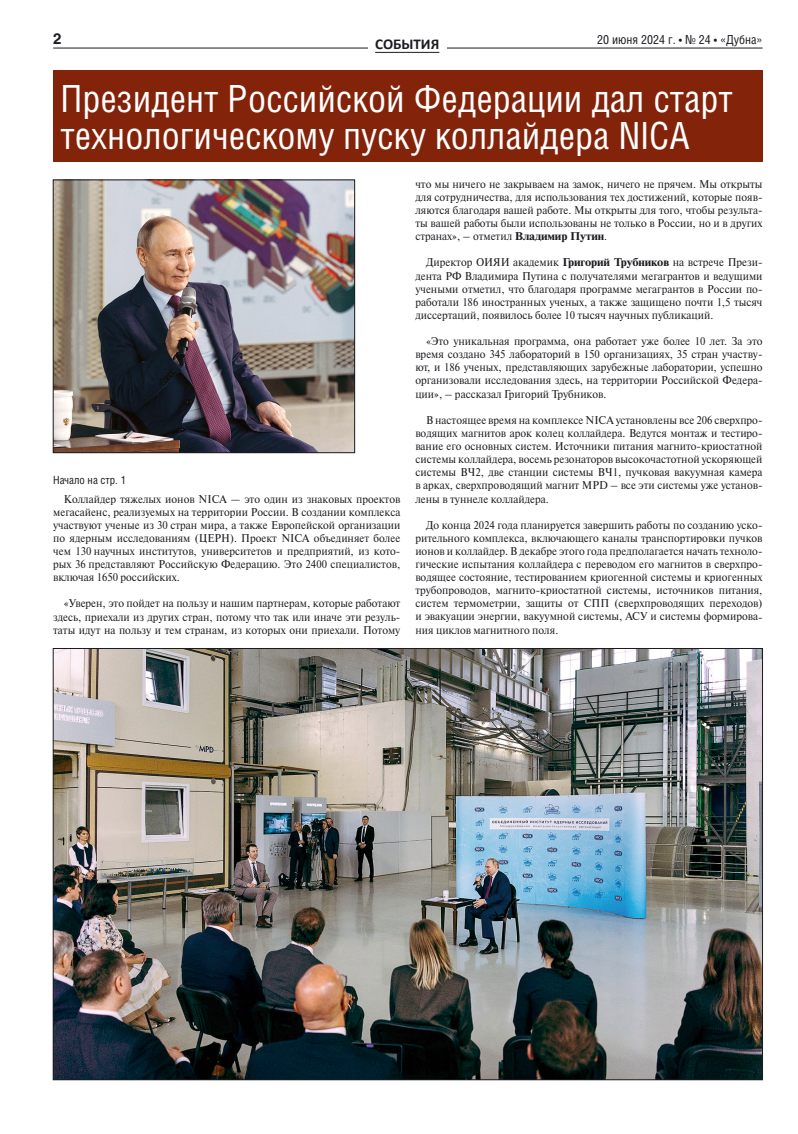
<style>
.page{position:relative;width:798px;height:1134px;background:#fff}
.page>*{position:absolute;margin:0;border:0;box-sizing:border-box;transform-origin:0 0}
.t1{font:37.5px/37.5px "Helios Cond C";color:#fff}
.t2{font:700 15px "Calibri";color:#1b1c20}
.t3{font:700 15px "Helios C";color:#1b1c20}
.t4{font:12.5px "Helios Cond C";color:#1b1c20}
.t5{font:11.25px/13.1px "Newton C";color:#1b1c20;text-align:justify;scale:.95 1}
.t6{font:11.25px "Helios Cond C";color:#1b1c20}
.s1{font-weight:700}
</style>
<div class="page">
<hr style="left:53px;top:48px;width:709px;height:1px;background:#1b1c20">
<div style="left:368px;top:37px;width:78px;height:14px;background:#fff"></div>
<hr style="left:375px;top:52px;width:64px;height:1px;background:#1b1c20">
<img style="left:55px;top:182px;width:297px;height:269px">
<div style="left:53px;top:180px;width:301px;height:273px;border:1px solid #1b1c20"></div>
<img style="left:55px;top:650px;width:705px;height:428px">
<div style="left:53px;top:70px;width:709px;height:92px;background:#83230a"></div>
<h2 class="t3" style="left:53px;top:29px;width:10px">2</h2>
<p class="t4" style="left:596px;top:32px;width:167px">20 июня 2024 г. • № 24 • «Дубна»</p>
<h2 class="t2" style="left:375px;top:33px;width:66px">СОБЫТИЯ</h2>
<h1 class="t1" style="left:60px;top:79px;width:673px">Президент Российской Федерации дал старт технологическому пуску коллайдера NICA</h1>
<p class="t6" style="left:53px;top:473px;width:74px">Начало на стр. 1</p>
<p class="t5" style="left:53px;top:492px;width:367px;text-indent:11px">Коллайдер тяжелых ионов NICA — это один из знаковых проектов мегасайенс, реализуемых на территории России. В создании комплекса участвуют ученые из 30 стран мира, а также Европейской организации по ядерным исследованиям (ЦЕРН). Проект NICA объединяет более чем 130 научных институтов, университетов и предприятий, из кото&shy;рых 36 представляют Российскую Федерацию. Это 2400 специалистов, включая 1650 российских.</p>
<p class="t5" style="left:53px;top:597px;width:367px;text-indent:11px">«Уверен, это пойдет на пользу и нашим партнерам, которые работают здесь, приехали из других стран, потому что так или иначе эти резуль&shy;таты идут на пользу и тем странам, из которых они приехали. Потому</p>
<p class="t5" style="left:415px;top:177px;width:367px">что мы ничего не закрываем на замок, ничего не прячем. Мы открыты для сотрудничества, для использования тех достижений, которые появ&shy;ляются благодаря вашей работе. Мы открыты для того, чтобы результа&shy;ты вашей работы были использованы не только в России, но и в других странах», – отметил <span class="s1">Владимир Путин</span>.</p>
<p class="t5" style="left:415px;top:256px;width:367px;text-indent:11px">Директор ОИЯИ академик <span class="s1">Григорий Трубников</span> на встрече Прези&shy;дента РФ Владимира Путина с получателями мегагрантов и ведущими учеными отметил, что благодаря программе мегагрантов в России по&shy;работали 186 иностранных ученых, а также защищено почти 1,5 тысяч диссертаций, появилось более 10 тысяч научных публикаций.</p>
<p class="t5" style="left:415px;top:335px;width:367px;text-indent:11px">«Это уникальная программа, она работает уже более 10 лет. За это время создано 345 лабораторий в 150 организациях, 35 стран участву&shy;ют, и 186 ученых, представляющих зарубежные лаборатории, успешно организовали исследования здесь, на территории Российской Федера&shy;ции», – рассказал Григорий Трубников.</p>
<p class="t5" style="left:415px;top:413px;width:367px;text-indent:11px">В настоящее время на комплексе NICA установлены все 206 сверхпро&shy;водящих магнитов арок колец коллайдера. Ведутся монтаж и тестиро&shy;вание его основных систем. Источники питания магнито-криостатной системы коллайдера, восемь резонаторов высокочастотной ускоряющей системы ВЧ2, две станции системы ВЧ1, пучковая вакуумная камера в арках, сверхпроводящий магнит MPD – все эти системы уже установ&shy;лены в туннеле коллайдера.</p>
<p class="t5" style="left:415px;top:518px;width:367px;text-indent:11px">До конца 2024 года планируется завершить работы по созданию уско&shy;рительного комплекса, включающего каналы транспортировки пучков ионов и коллайдер. В декабре этого года предполагается начать техноло&shy;гические испытания коллайдера с переводом его магнитов в сверхпро&shy;водящее состояние, тестированием криогенной системы и криогенных трубопроводов, магнито-криостатной системы, источников питания, систем термометрии, защиты от СПП (сверхпроводящих переходов) и эвакуации энергии, вакуумной системы, АСУ и системы формирова&shy;ния циклов магнитного поля.</p>
</div>
